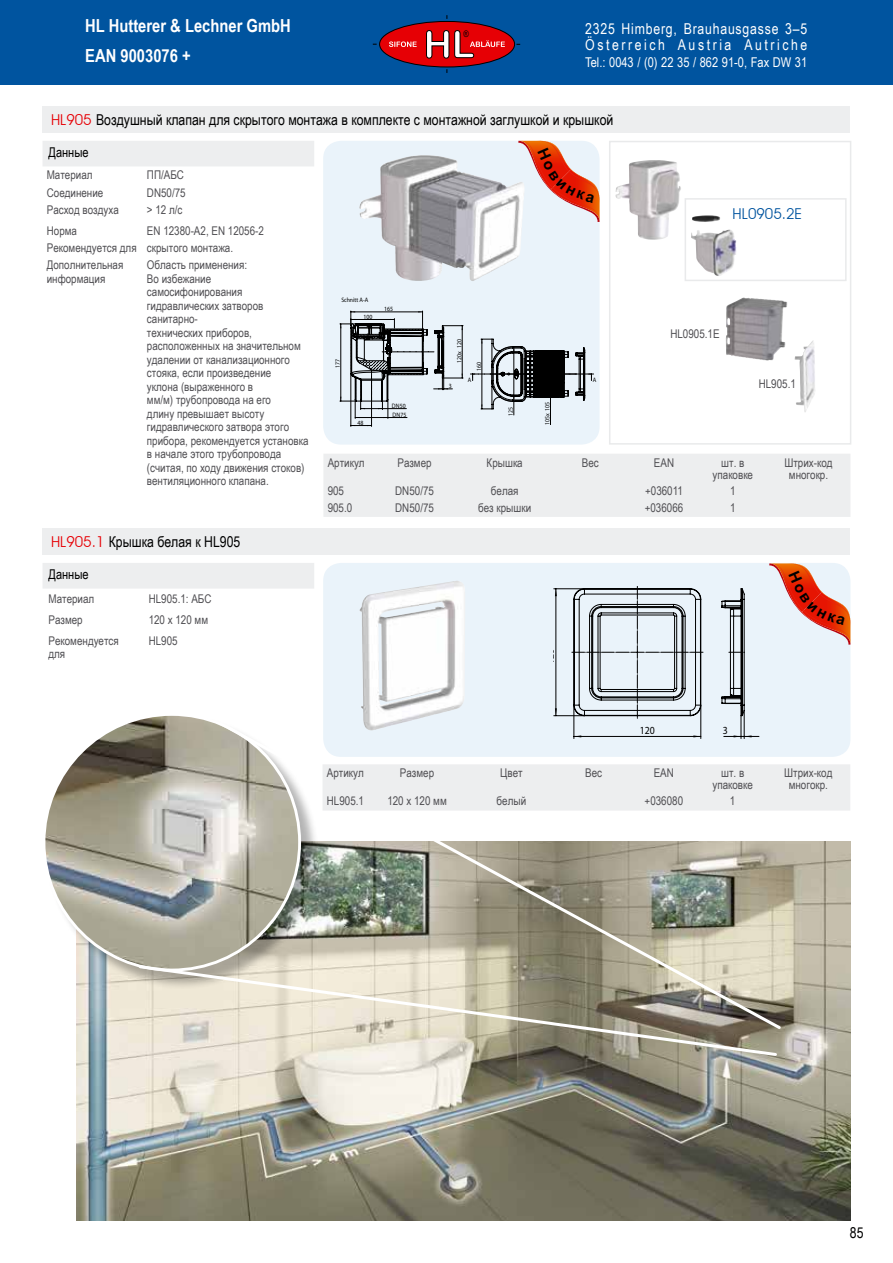
<style>
.page{position:relative;width:893px;height:1263px;background:#fff}
.page>*{position:absolute;margin:0;border:0;box-sizing:border-box;transform-origin:0 0}
.t1{font:700 18px/30px "Arial Narrow";color:#fff}
.t2{font:15px "Arial Narrow";color:#000}
.t3{font:15px/16.5px "Arial Narrow";letter-spacing:.17em;color:#fff}
.t4{font:15px "Avant Garde IT Cby BT";color:#00549f}
.t5{font:13.5px "Arial Narrow";color:#fff}
.t6{font:13.5px "Arial Narrow";color:#000}
.t7{font:12px/13.5px "Arial Narrow";color:#504f53;text-align:center}
.t8{font:10.95px "Myriad Pro";color:#000;scale:.9 1}
.t9{font:9px "Arial Narrow";color:#000}
.t10{font:6.45px "Myriad";color:#000;scale:.9 1}
.s1{font-family:"Avant Garde IT Cby BT";color:#e60005}
</style>
<div class="page">
<div style="left:0;top:0;width:893px;height:85px;background:#00549f"></div>
<svg style="left:373px;top:15px;width:147px;height:58px"></svg>
<div style="left:609px;top:141px;width:242px;height:304px;border:2px solid #e9eaeb"></div>
<img style="left:615px;top:160px;width:66px;height:80px">
<div style="left:43px;top:106px;width:807px;height:27px;background:#edeeef"></div>
<div style="left:323px;top:141px;width:277px;height:304px;background:#eaf3fa;border-radius:18px"></div>
<div style="left:323px;top:454px;width:527px;height:63px;background:#edeeef"></div>
<img style="left:359px;top:155px;width:163px;height:126px">
<svg style="left:340px;top:311px;width:123px;height:115px"></svg>
<svg style="left:470px;top:339px;width:124px;height:86px"></svg>
<img style="left:725px;top:299px;width:63px;height:62px">
<img style="left:795px;top:341px;width:20px;height:71px">
<img style="left:691px;top:215px;width:46px;height:61px">
<div style="left:43px;top:528px;width:807px;height:27px;background:#edeeef"></div>
<div style="left:323px;top:563px;width:527px;height:194px;background:#eaf3fa;border-radius:18px"></div>
<div style="left:43px;top:563px;width:271px;height:26px;background:#edeeef"></div>
<img style="left:359px;top:581px;width:106px;height:139px">
<svg style="left:722px;top:589px;width:23px;height:131px"></svg>
<svg style="left:571px;top:586px;width:132px;height:133px"></svg>
<hr style="left:701px;top:705px;width:1px;height:33px;background:#000">
<hr style="left:574px;top:705px;width:1px;height:33px;background:#000">
<hr style="left:556px;top:589px;width:1px;height:127px;background:#000">
<hr style="left:554px;top:715px;width:30px;height:1px;background:#000">
<hr style="left:554px;top:588px;width:30px;height:1px;background:#000">
<svg style="left:555px;top:708px;width:2px;height:7px"></svg>
<svg style="left:555px;top:589px;width:2px;height:7px"></svg>
<div style="left:685px;top:198px;width:162px;height:83px;border:2px solid #e9eaeb"></div>
<img style="left:76px;top:841px;width:774px;height:379px">
<div style="left:45px;top:715px;width:275px;height:275px;background:#000;opacity:.3"></div>
<img style="left:44px;top:714px;width:256px;height:256px;border-radius:128px">
<svg style="left:137px;top:963px;width:642px;height:95px;background:#c7c2b2"></svg>
<svg style="left:217px;top:720px;width:566px;height:312px"></svg>
<div style="left:323px;top:764px;width:527px;height:47px;background:#edeeef"></div>
<div style="left:43px;top:141px;width:271px;height:25px;background:#edeeef"></div>
<svg style="left:518px;top:141px;width:82px;height:81px"></svg>
<svg style="left:769px;top:563px;width:81px;height:82px"></svg>
<h1 class="t1" style="left:85px;top:9px;width:207px">HL Hutterer &amp; Lechner GmbH<br>EAN 9003076 +</h1>
<p class="t3" style="left:585px;top:20px;width:224px">2325 Himberg, Brauhausgasse 3–5<br>Österreich Austria Autriche</p>
<p class="t9" style="left:463px;top:28px;width:7px">®</p>
<p class="t5" style="left:585px;top:52px;width:223px">Tel.: 0043 / (0) 22 35 / 862 91-0, Fax DW 31</p>
<p class="t2" style="left:51px;top:109px;width:564px"><span class="s1">HL905</span> Воздушный клапан для скрытого монтажа в комплекте с монтажной заглушкой и крышкой</p>
<p class="t6" style="left:49px;top:142px;width:42px">Данные</p>
<p class="t7" style="left:47px;top:168px;width:47px">Материал</p>
<p class="t7" style="left:147px;top:168px;width:39px">ПП/АБС</p>
<p class="t7" style="left:47px;top:185px;width:58px">Соединение</p>
<p class="t7" style="left:147px;top:185px;width:40px">DN50/75</p>
<p class="t7" style="left:47px;top:203px;width:74px">Расход воздуха</p>
<p class="t7" style="left:147px;top:203px;width:37px">&gt; 12 л/с</p>
<p class="t7" style="left:47px;top:223px;width:32px">Норма</p>
<p class="t7" style="left:47px;top:221px;width:219px;line-height:17.2px;text-align:left;text-indent:100px">EN 12380-A2, EN 12056-2<br>Рекомендуется для скрытого монтажа.<br>Дополнительная</p>
<p class="t7" style="left:47px;top:271px;width:60px">информация</p>
<p class="t7" style="left:147px;top:258px;width:163px;text-align:left">Область применения:<br>Во избежание самосифонирования гидравлических затворов санитарно-<br>технических приборов, расположенных на значительном удалении от канализационного стояка, если произведение<br>уклона (выраженного в<br>мм/м) трубопровода на его<br>длину превышает высоту гидравлического затвора этого прибора, рекомендуется установка в начале этого трубопровода (считая, по ходу движения стоков) вентиляционного клапана.</p>
<p class="t2" style="left:51px;top:531px;width:191px"><span class="s1">HL905.1</span> Крышка белая к HL905</p>
<p class="t6" style="left:49px;top:564px;width:42px">Данные</p>
<p class="t7" style="left:49px;top:592px;width:47px">Материал</p>
<p class="t7" style="left:149px;top:592px;width:64px">HL905.1: АБС</p>
<p class="t7" style="left:49px;top:613px;width:36px">Размер</p>
<p class="t7" style="left:149px;top:613px;width:61px">120 x 120 мм</p>
<p class="t7" style="left:49px;top:633px;width:72px;text-align:left">Рекомендуется для</p>
<p class="t7" style="left:149px;top:633px;width:30px">HL905</p>
<p class="t10" style="left:341px;top:296px;width:32px">Schnitt A-A</p>
<p class="t10" style="left:363px;top:313px;width:11px">100</p>
<p class="t10" style="left:384px;top:306px;width:11px">165</p>
<p class="t10" style="left:335px;top:368px;width:11px;rotate:-90deg">177</p>
<p class="t10" style="left:358px;top:419px;width:8px">48</p>
<p class="t10" style="left:392px;top:402px;width:17px">DN50</p>
<p class="t10" style="left:393px;top:411px;width:17px">DN75</p>
<p class="t10" style="left:456px;top:363px;width:27px;rotate:-90deg">120x 120</p>
<p class="t10" style="left:476px;top:371px;width:11px;rotate:-90deg">160</p>
<p class="t10" style="left:449px;top:383px;width:5px">3</p>
<p class="t10" style="left:468px;top:376px;width:5px">A</p>
<p class="t10" style="left:593px;top:376px;width:5px">A</p>
<p class="t10" style="left:508px;top:416px;width:11px;rotate:-90deg">125</p>
<p class="t10" style="left:544px;top:425px;width:27px;rotate:-90deg">105x 105</p>
<p class="t4" style="left:733px;top:205px;width:71px">HL0905.2E</p>
<p class="t7" style="left:670px;top:326px;width:51px">HL0905.1E</p>
<p class="t7" style="left:759px;top:377px;width:39px">HL905.1</p>
<p class="t7" style="left:328px;top:455px;width:38px">Артикул</p>
<p class="t7" style="left:397px;top:455px;width:36px">Размер</p>
<p class="t7" style="left:487px;top:455px;width:38px">Крышка</p>
<p class="t7" style="left:582px;top:455px;width:18px">Вес</p>
<p class="t7" style="left:654px;top:455px;width:22px">EAN</p>
<p class="t7" style="left:713px;top:456px;width:42px;line-height:12px">шт. в упаковке</p>
<p class="t7" style="left:784px;top:456px;width:50px;line-height:12px">Штрих-код многокр.</p>
<p class="t7" style="left:328px;top:483px;width:18px">905</p>
<p class="t7" style="left:395px;top:483px;width:40px">DN50/75</p>
<p class="t7" style="left:491px;top:483px;width:29px">белая</p>
<p class="t7" style="left:645px;top:483px;width:39px">+036011</p>
<p class="t7" style="left:730px;top:483px;width:7px">1</p>
<p class="t7" style="left:328px;top:500px;width:26px">905.0</p>
<p class="t7" style="left:395px;top:500px;width:40px">DN50/75</p>
<p class="t7" style="left:478px;top:500px;width:55px">без крышки</p>
<p class="t7" style="left:645px;top:500px;width:40px">+036066</p>
<p class="t7" style="left:730px;top:500px;width:7px">1</p>
<p class="t10" style="left:335px;top:469px;width:11px;rotate:-90deg">160</p>
<p class="t8" style="left:543px;top:664px;width:18px;rotate:-90deg">120</p>
<p class="t8" style="left:640px;top:724px;width:18px">120</p>
<p class="t8" style="left:723px;top:724px;width:7px">3</p>
<p class="t7" style="left:327px;top:766px;width:38px">Артикул</p>
<p class="t7" style="left:400px;top:766px;width:36px">Размер</p>
<p class="t7" style="left:500px;top:766px;width:24px">Цвет</p>
<p class="t7" style="left:585px;top:766px;width:18px">Вес</p>
<p class="t7" style="left:654px;top:766px;width:22px">EAN</p>
<p class="t7" style="left:712px;top:767px;width:42px;line-height:12px">шт. в упаковке</p>
<p class="t7" style="left:784px;top:767px;width:50px;line-height:12px">Штрих-код многокр.</p>
<p class="t7" style="left:327px;top:794px;width:39px">HL905.1</p>
<p class="t7" style="left:387px;top:794px;width:61px">120 x 120 мм</p>
<p class="t7" style="left:497px;top:794px;width:31px">белый</p>
<p class="t7" style="left:645px;top:794px;width:40px">+036080</p>
<p class="t7" style="left:730px;top:794px;width:7px">1</p>
<p class="t2" style="left:850px;top:1222px;width:15px">85</p>
</div>
